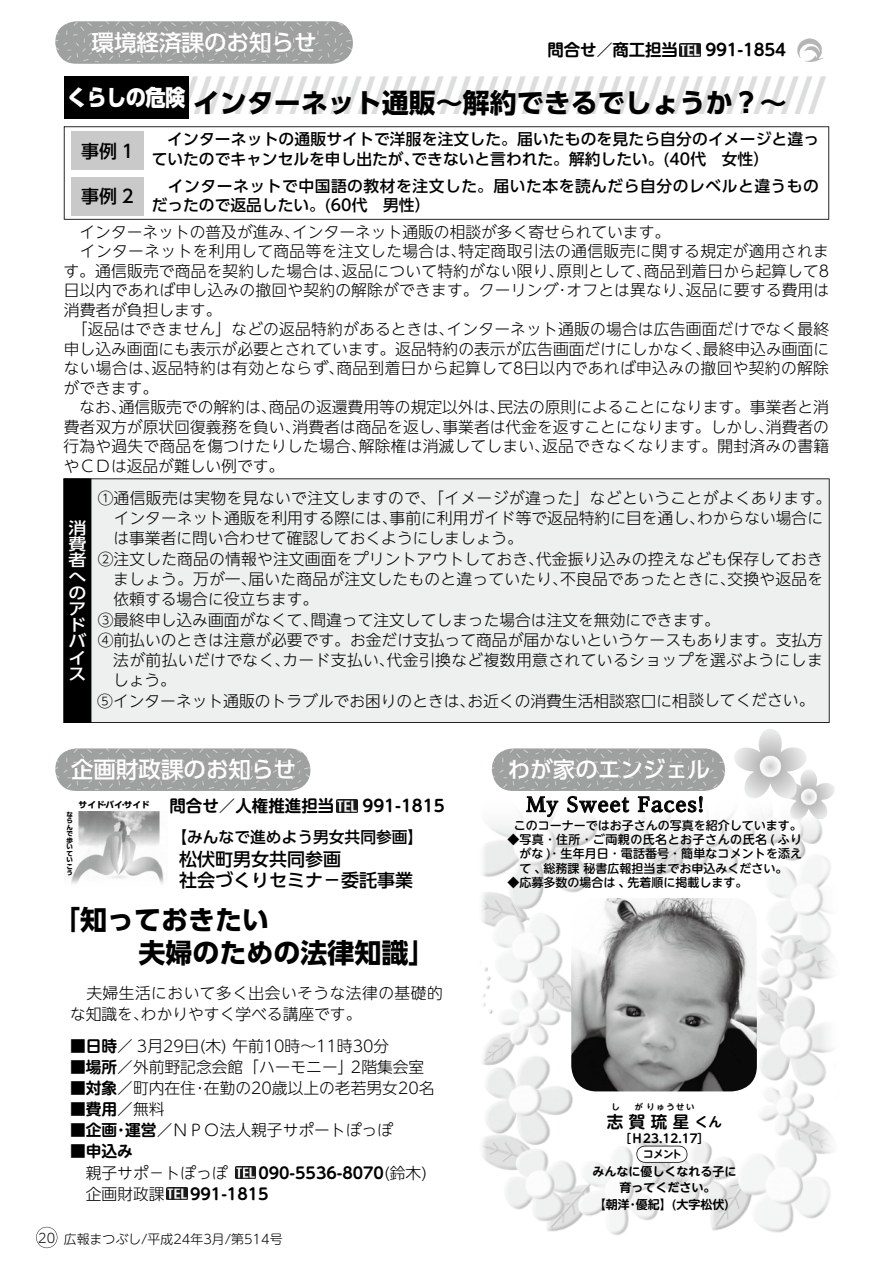
<style>
.page{position:relative;width:893px;height:1263px;background:#fff}
.page>*{position:absolute;margin:0;border:0;box-sizing:border-box;transform-origin:0 0}
.t1{font:700 46.8px "UD Shin Go Pro";color:#dcdddd;scale:.83 1}
.t2{font:700 27px/33px "UD Shin Go Pro";color:#000}
.t3{font:500 22.5px "UD Shin Go Pro";color:#fff}
.t4{font:800 22.5px "UD Shin Go Pro";letter-spacing:-.03em;color:#fff;scale:.9 1}
.t5{font:700 19.5px "UD Reimin Pro";letter-spacing:.05em;color:#000}
.t6{font:500 18px/21px "UD Shin Go Pro";color:#000}
.t7{font:700 16.5px "UD Shin M Go Pro De";color:#000}
.t8{font:500 16.2px/16.2px "UD Shin Go Pro";color:#fff;scale:1.11 1}
.t9{font:300 15.75px "UD Shin Go NT Pro";color:#000}
.t10{font:300 15.75px "UD Shin Go NT Pro";letter-spacing:.025em;color:#000}
.t11{font:500 15.75px/19.5px "UD Shin Go Pro";letter-spacing:.01em;color:#000}
.t12{font:500 15.75px/19.5px "UD Shin Go Pro";letter-spacing:.035em;color:#000}
.t13{font:300 15.75px "UD Shin Go NT Pro";letter-spacing:.02em;color:#000}
.t14{font:300 15.75px/21px "UD Shin Go NT Pro";letter-spacing:.03em;color:#000}
.t15{font:700 15.75px "UD Shin M Go Pro De";color:#000}
.t16{font:300 15.75px "UD Shin M Go Pro";color:#000}
.t17{font:300 12.9px "UD Shin M Go Pro";color:#000}
.t18{font:500 12px/14.2px "UD Shin M Go Pro";color:#000;text-align:justify}
.t19{font:700 12px/16.5px "UD Shin M Go Pro De";color:#000;text-align:center}
.t20{font:700 10.5px "UD Shin M Go Pro De";color:#000}
.t21{font:700 8.7px "UD Shin Go Pro";color:#000}
.t22{font:700 8.25px "UD Shin M Go Pro De";letter-spacing:.2em;color:#000}
.t23{font:700 6.45px/6.4px "UD Shin Go Pro";color:#000;text-align:justify}
.s1{font-family:"UD Shin M Go Pro"}
.s2{font-family:"UD Shin M Go Pro De";font-weight:700}
.s3{font-family:"UD Shin Go NT Pro"}
.s4{font-family:"UD Shin Go NT Pro";font-weight:300}
.s5{font-family:"UD Shin M Go Pro";font-weight:300}
.s6{font-size:13.5px}
</style>
<div class="page">
<img style="left:55px;top:21px;width:298px;height:43px">
<img style="left:481px;top:795px;width:352px;height:440px">
<svg style="left:36px;top:1227px;width:21px;height:21px"></svg>
<img style="left:797px;top:38px;width:27px;height:24px">
<img style="left:680px;top:44px;width:20px;height:12px">
<svg style="left:636px;top:1146px;width:51px;height:17px"></svg>
<div style="left:63px;top:478px;width:767px;height:245px;background:#eeefef"></div>
<div style="left:64px;top:77px;width:125px;height:42px;background:#000"></div>
<svg style="left:64px;top:126px;width:765px;height:94px"></svg>
<div style="left:71px;top:132px;width:73px;height:38px;background:#c9c9ca"></div>
<div style="left:71px;top:177px;width:73px;height:38px;background:#c9c9ca"></div>
<img style="left:734px;top:729px;width:101px;height:90px">
<img style="left:492px;top:748px;width:233px;height:43px">
<div style="left:64px;top:478px;width:27px;height:245px;background:#000"></div>
<svg style="left:526px;top:796px;width:32px;height:21px"></svg>
<svg style="left:567px;top:796px;width:62px;height:17px"></svg>
<svg style="left:638px;top:796px;width:65px;height:16px"></svg>
<img style="left:571px;top:898px;width:186px;height:193px">
<img style="left:235px;top:1166px;width:21px;height:13px">
<img style="left:167px;top:1187px;width:20px;height:13px">
<img style="left:71px;top:811px;width:93px;height:73px">
<img style="left:55px;top:748px;width:255px;height:43px">
<img style="left:337px;top:800px;width:20px;height:12px">
<h3 class="t3" style="left:92px;top:24px;width:226px">環境経済課のお知らせ</h3>
<p class="t7" style="left:548px;top:37px;width:132px">問合せ／商工担当</p>
<p class="t7" style="left:706px;top:37px;width:82px">991-1854</p>
<h1 class="t1" style="left:70px;top:58px;width:913px">///////////////////////////////////////////////////////</h1>
<h3 class="t4" style="left:67px;top:79px;width:133px">くらしの危険</h3>
<h2 class="t2" style="left:193px;top:86px;width:595px">インターネット通販～解約できるでしょうか？～</h2>
<p class="t11" style="left:152px;top:129px;width:669px">　インターネットの通販サイトで洋服を注文した。届いたものを見たら自分のイメージと違っていたのでキャンセルを申し出たが､できないと言われた。解約したい。(40代　女性）</p>
<p class="t12" style="left:152px;top:176px;width:669px">　インターネットで中国語の教材を注文した。届いた本を読んだら自分のレベルと違うものだったので返品したい。(60代　男性）</p>
<p class="t6" style="left:81px;top:140px;width:54px">事例 1</p>
<p class="t6" style="left:81px;top:185px;width:54px">事例 2</p>
<p class="t9" style="left:80px;top:219px;width:592px">インターネットの普及が進み､インターネット通販の相談が多く寄せられています。</p>
<p class="t10" style="left:80px;top:239px;width:751px">インターネットを利用して商品等を注文した場合は､特定商取引法の通信販売に関する規定が適用されま</p>
<p class="t9" style="left:64px;top:258px;width:767px">す。通信販売で商品を契約した場合は､返品について特約がない限り､原則として､商品到着日から起算して<span class="s1">8</span></p>
<p class="t9" style="left:64px;top:278px;width:767px">日以内であれば申し込みの撤回や契約の解除ができます。クーリング･オフとは異なり､返品に要する費用は</p>
<p class="t9" style="left:64px;top:297px;width:159px">消費者が負担します。</p>
<p class="t9" style="left:72px;top:317px;width:759px">「返品はできません」などの返品特約があるときは､インターネット通販の場合は広告画面だけでなく最終</p>
<p class="t9" style="left:64px;top:336px;width:767px">申し込み画面にも表示が必要とされています。返品特約の表示が広告画面だけにしかなく､最終申込み画面に</p>
<p class="t13" style="left:64px;top:356px;width:767px">ない場合は､返品特約は有効とならず､商品到着日から起算して<span class="s1">8</span>日以内であれば申込みの撤回や契約の解除</p>
<p class="t9" style="left:64px;top:375px;width:96px">ができます。</p>
<p class="t9" style="left:79px;top:395px;width:751px">なお､通信販売での解約は､商品の返還費用等の規定以外は､民法の原則によることになります。事業者と消</p>
<p class="t9" style="left:64px;top:414px;width:767px">費者双方が原状回復義務を負い､消費者は商品を返し､事業者は代金を返すことになります。しかし､消費者の</p>
<p class="t9" style="left:64px;top:434px;width:767px">行為や過失で商品を傷つけたりした場合､解除権は消滅してしまい､返品できなくなります。開封済みの書籍</p>
<p class="t9" style="left:64px;top:453px;width:222px">や<span class="s1">ＣＤ</span>は返品が難しい例です。</p>
<p class="t8" style="left:69px;top:519px;width:18px">消費者へのアドバイス</p>
<p class="t10" style="left:98px;top:485px;width:735px">①通信販売は実物を見ないで注文しますので､「イメージが違った」などということがよくあります。</p>
<p class="t9" style="left:114px;top:505px;width:711px">インターネット通販を利用する際には､事前に利用ガイド等で返品特約に目を通し､わからない場合に</p>
<p class="t9" style="left:113px;top:526px;width:411px">は事業者に問い合わせて確認しておくようにしましょう。</p>
<p class="t9" style="left:98px;top:546px;width:727px">②注文した商品の情報や注文画面をプリントアウトしておき､代金振り込みの控えなども保存しておき</p>
<p class="t9" style="left:113px;top:566px;width:711px">ましょう。万が一､届いた商品が注文したものと違っていたり､不良品であったときに､交換や返品を</p>
<p class="t9" style="left:114px;top:586px;width:206px">依頼する場合に役立ちます。</p>
<p class="t9" style="left:98px;top:607px;width:624px">③最終申し込み画面がなくて､間違って注文してしまった場合は注文を無効にできます。</p>
<p class="t9" style="left:98px;top:627px;width:727px">④前払いのときは注意が必要です。お金だけ支払って商品が届かないというケースもあります。支払方</p>
<p class="t10" style="left:113px;top:647px;width:711px">法が前払いだけでなく､カード支払い､代金引換など複数用意されているショップを選ぶようにしま</p>
<p class="t9" style="left:113px;top:667px;width:64px">しょう。</p>
<p class="t9" style="left:97px;top:688px;width:719px">⑤インターネット通販のトラブルでお困りのときは､お近くの消費生活相談窓口に相談してください。</p>
<h3 class="t3" style="left:71px;top:751px;width:226px">企画財政課のお知らせ</h3>
<p class="t7" style="left:169px;top:793px;width:166px">問合せ／人権推進担当</p>
<p class="t7" style="left:362px;top:793px;width:84px">991-1815</p>
<p class="t21" style="left:79px;top:798px;width:73px">サイド･バイ･サイド</p>
<p class="t23" style="left:67px;top:811px;width:8px">ならんで歩いていこう</p>
<p class="t11" style="left:171px;top:827px;width:253px">【みんなで進めよう男女共同参画】</p>
<p class="t6" style="left:179px;top:848px;width:235px">松伏町男女共同参画<br>社会づくりセミナ－委託事業</p>
<h2 class="t2" style="left:67px;top:902px;width:370px;text-indent:-14px">「知っておきたい<br>　　 夫婦のための法律知識」</h2>
<p class="t14" style="left:70px;top:982px;width:374px;text-indent:16px">夫婦生活において多く出会いそうな法律の基礎的な知識を､わかりやすく学べる講座です。</p>
<p class="t16" style="left:70px;top:1033px;width:321px"><span class="s2">■日時</span><span class="s3">／</span> 3<span class="s3">月</span>29<span class="s3">日</span>(<span class="s3">木</span>) <span class="s3">午前</span>10<span class="s3">時～</span>11<span class="s3">時</span>30<span class="s3">分</span></p>
<p class="t9" style="left:70px;top:1054px;width:356px"><span class="s2">■場所</span>／外前野記念会館「ハーモニー」<span class="s1">2</span>階集会室</p>
<p class="t9" style="left:70px;top:1075px;width:366px"><span class="s2">■対象</span>／町内在住･在勤の<span class="s1">20</span>歳以上の老若男女<span class="s1">20</span>名</p>
<p class="t15" style="left:70px;top:1096px;width:96px">■費用<span class="s4">／無料</span></p>
<p class="t9" style="left:70px;top:1117px;width:324px"><span class="s2">■企画･運営</span>／<span class="s1">ＮＰＯ</span>法人親子サポートぽっぽ</p>
<p class="t15" style="left:70px;top:1138px;width:64px">■申込み</p>
<p class="t9" style="left:86px;top:1160px;width:143px">親子サポ<span class="s1">－</span>トぽっぽ</p>
<p class="t15" style="left:258px;top:1160px;width:170px">090-5536-8070<span class="s5">(</span><span class="s4">鈴木</span><span class="s5">)</span></p>
<p class="t9" style="left:86px;top:1181px;width:80px">企画財政課</p>
<p class="t15" style="left:190px;top:1181px;width:80px">991-1815</p>
<p class="t17" style="left:38px;top:1229px;width:246px">20 広報まつぶし/平成24年3月/第514号</p>
<h3 class="t3" style="left:508px;top:751px;width:204px">わが家のエンジェル</h3>
<p class="t5" style="left:526px;top:788px;width:179px">My Sweet Faces!</p>
<p class="t18" style="left:514px;top:817px;width:290px">このコーナーではお子さんの写真を紹介しています。</p>
<p class="t18" style="left:519px;top:832px;width:284px;text-indent:-12px">◆ 写真･住所･ご両親の氏名とお子さんの氏名 ( ふりがな )･生年月日･電話番号･簡単なコメントを添えて､総務課 秘書広報担当までお申込みください。</p>
<p class="t18" style="left:507px;top:874px;width:241px">◆応募多数の場合は､先着順に掲載します。</p>
<p class="t22" style="left:611px;top:1100px;width:10px">し</p>
<p class="t22" style="left:635px;top:1100px;width:61px">がりゅうせい</p>
<p class="t20" style="left:643px;top:1146px;width:40px">コメント</p>
<p class="t7" style="left:607px;top:1109px;width:116px">志 賀 琉 星<span class="s6">くん</span></p>
<p class="t19" style="left:619px;top:1129px;width:92px">［Ｈ23.12.17］</p>
<p class="t19" style="left:592px;top:1162px;width:145px">みんなに優しくなれる子に育ってください。<br>【朝洋･優紀】(大字松伏)</p>
</div>
